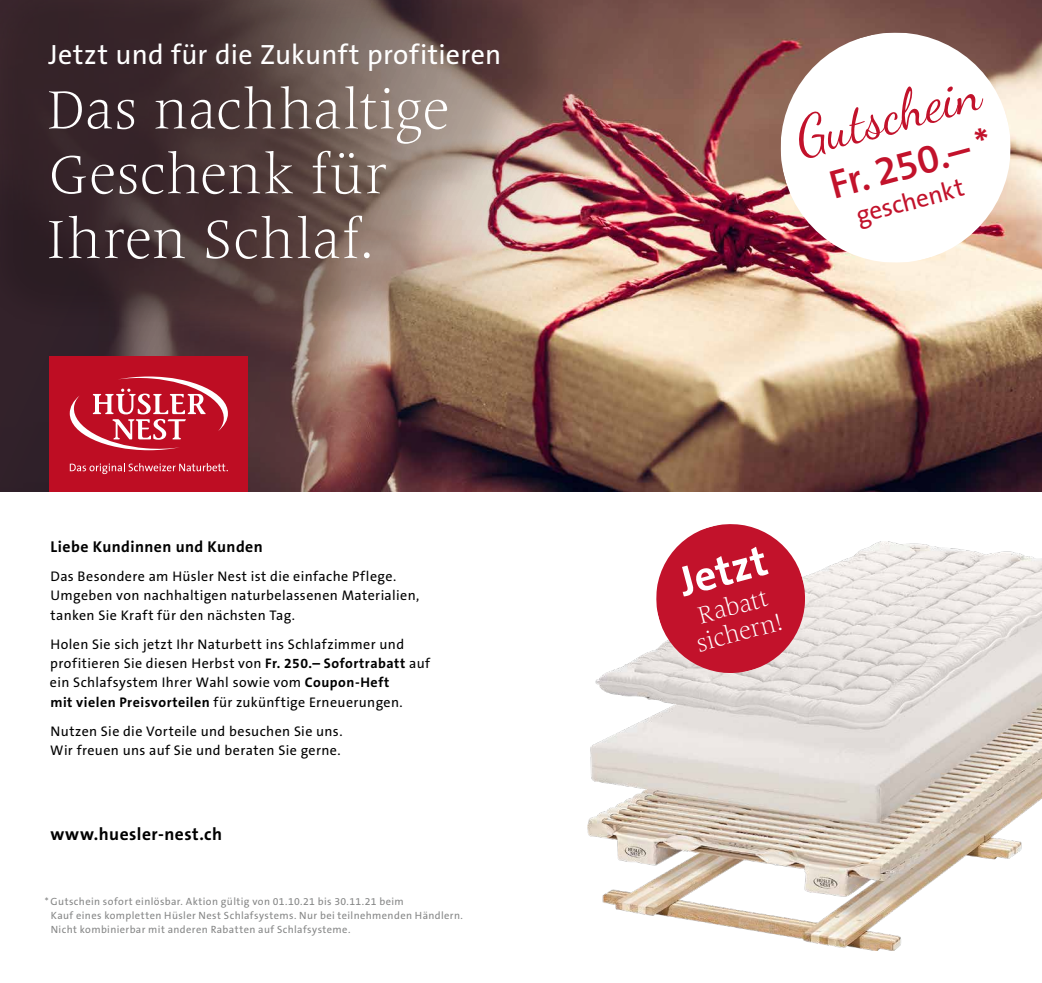
<style>
.page{position:relative;width:1042px;height:983px;background:#fff}
.page>*{position:absolute;margin:0;border:0;box-sizing:border-box;transform-origin:0 0}
.t1{font:300 56px/64.8px "Frutiger Serif LT Pro";letter-spacing:.01em;color:#fff}
.t2{font:54.77px "Dancing Script OT";color:#c2122b}
.t3{font:700 42.88px "The Sans B W7";color:#fff}
.t4{font:600 40.6px "The Sans B W6";color:#c2122b}
.t5{font:28px "The Sans B W5 Plain";letter-spacing:.01em;color:#fff}
.t6{font:25.2px "The Sans B W5 Plain";color:#c2122b}
.t7{font:300 24.85px/26.8px "Frutiger Serif LT Pro";color:#fff;text-align:center}
.t8{font:700 17.5px "The Sans B W7";letter-spacing:.03em;color:#000}
.t9{font:700 15.75px "The Sans B W7";letter-spacing:.03em;color:#000}
.t10{font:14px/19.2px "The Sans B W5 Plain";letter-spacing:.03em;color:#000}
.t11{font:10.5px/14px "The Sans B W5 Plain";letter-spacing:.035em;color:#858686}
.s1{font-family:"The Sans B W7";font-weight:700}
</style>
<div class="page">
<img style="left:587px;top:541px;width:455px;height:409px">
<img style="left:0;top:0;width:1042px;height:491px">
<div style="left:50px;top:356px;width:198px;height:135px;background:#be0d23"></div>
<svg style="left:70px;top:376px;width:158px;height:74px"></svg>
<svg style="left:70px;top:463px;width:158px;height:11px"></svg>
<div style="left:0;top:0;width:570px;height:331px;background:#000;opacity:.15"></div>
<svg style="left:780px;top:33px;width:230px;height:229px"></svg>
<svg style="left:656px;top:524px;width:149px;height:148px"></svg>
<h3 class="t5" style="left:49px;top:36px;width:454px">Jetzt und für die Zukunft profitieren</h3>
<h1 class="t1" style="left:47px;top:77px;width:404px">Das nachhaltige<br>Geschenk für<br>Ihren Schlaf.</h1>
<p class="t9" style="left:51px;top:536px;width:214px">Liebe Kundinnen und Kunden</p>
<p class="t10" style="left:50px;top:566px;width:370px">Das Besondere am Hüsler Nest ist die einfache Pflege.<br>Umgeben von nachhaltigen naturbelassenen Materialien, tanken Sie Kraft für den nächsten Tag.</p>
<p class="t10" style="left:50px;top:634px;width:382px">Holen Sie sich jetzt Ihr Naturbett ins Schlafzimmer und profitieren Sie diesen Herbst von <span class="s1">Fr. 250.– Sofortrabatt</span> auf ein Schlafsystem Ihrer Wahl sowie vom <span class="s1">Coupon-Heft<br>mit vielen Preisvorteilen</span> für zukünftige Erneuerungen.</p>
<p class="t10" style="left:50px;top:721px;width:294px">Nutzen Sie die Vorteile und besuchen Sie uns.<br>Wir freuen uns auf Sie und beraten Sie gerne.</p>
<p class="t8" style="left:50px;top:822px;width:173px">www.huesler-nest.ch</p>
<p class="t11" style="left:51px;top:894px;width:414px;text-indent:-6px">* Gutschein sofort einlösbar. Aktion gültig von 01.10.21 bis 30.11.21 beim<br>Kauf eines kompletten Hüsler Nest Schlafsystems. Nur bei teilnehmenden Händlern.<br>Nicht kombinierbar mit anderen Rabatten auf Schlafsysteme.</p>
<h2 class="t2" style="left:789px;top:107px;width:190px;rotate:-15deg">Gutschein</h2>
<h3 class="t4" style="left:823px;top:160px;width:168px;rotate:-15deg">Fr. 250.– *</h3>
<h3 class="t6" style="left:852px;top:200px;width:112px;rotate:-15deg">geschenkt</h3>
<h3 class="t3" style="left:673px;top:555px;width:91px;rotate:-15deg">Jetzt</h3>
<h3 class="t7" style="left:686px;top:604px;width:90px;rotate:-15deg">Rabatt sichern!</h3>
</div>
